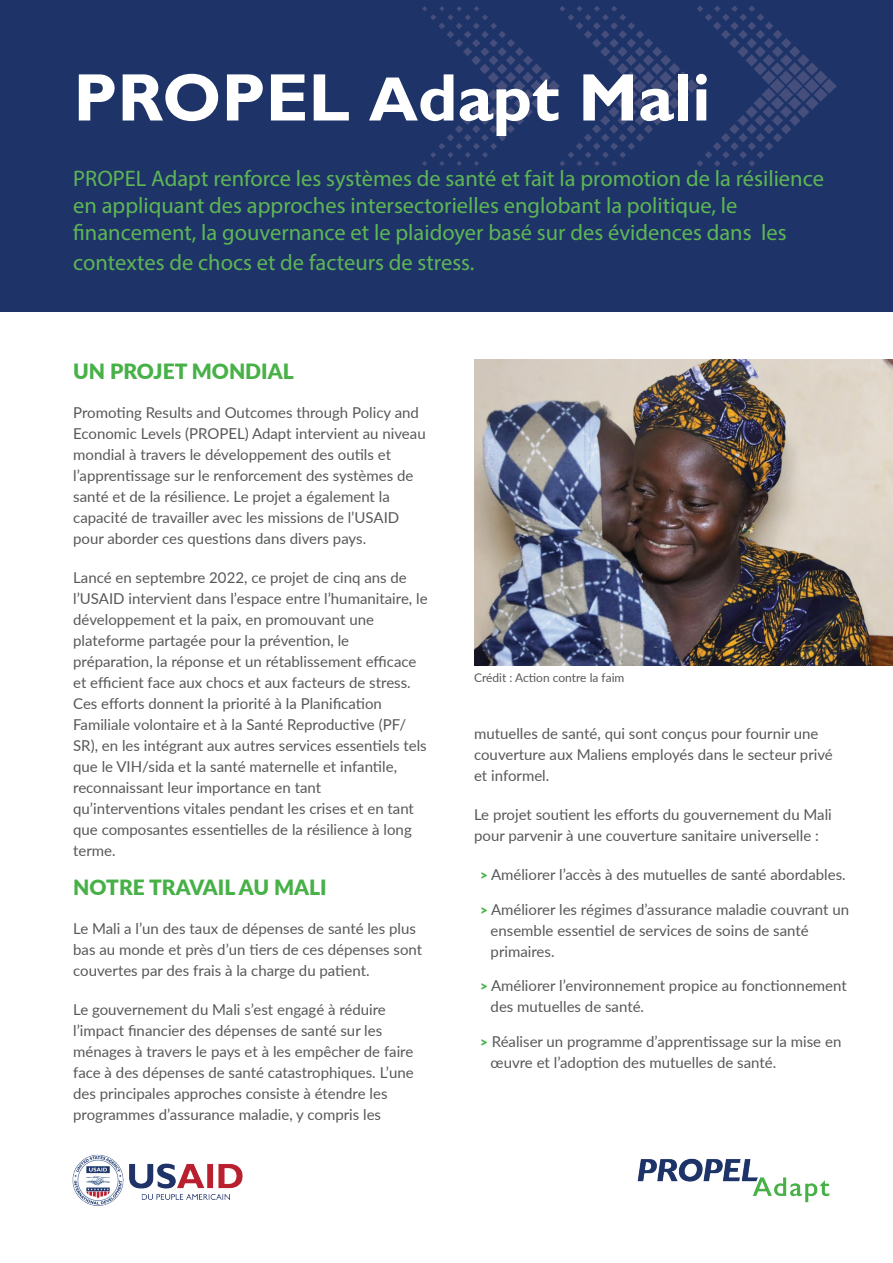
<style>
.page{position:relative;width:893px;height:1263px;background:#fff}
.page>*{position:absolute;margin:0;border:0;box-sizing:border-box;transform-origin:0 0}
.t1{font:700 67.5px "Gill Sans";color:#fff}
.t2{font:22.5px/27px "Myriad Pro";color:#5eb655}
.t3{font:900 21px "Lato";color:#47b148}
.t4{font:15px/21px "Lato";color:#57585a}
.t5{font:12px "Lato";color:#57585a}
.s1{font-size:63px}
.s2{font-weight:900;font-size:13.5px;color:#47b148}
</style>
<div class="page">
<div style="left:0;top:0;width:893px;height:312px;background:#1e3468"></div>
<img style="left:422px;top:6px;width:415px;height:161px">
<img style="left:474px;top:359px;width:419px;height:306px">
<img style="left:72px;top:1154px;width:171px;height:52px">
<img style="left:637px;top:1158px;width:193px;height:45px">
<h1 class="t1" style="left:73px;top:57px;width:639px">PROPEL <span class="s1">A</span>dapt Mali</h1>
<h2 class="t2" style="left:73px;top:165px;width:752px">PROPEL Adapt renforce les systèmes de santé et fait la promotion de la résilience en appliquant des approches intersectorielles englobant la politique, le financement, la gouvernance et le plaidoyer basé sur des évidences dans les</h2>
<h2 class="t2" style="left:73px;top:248px;width:403px">contextes de chocs et de facteurs de stress.</h2>
<h3 class="t3" style="left:73px;top:355px;width:222px">UN PROJET MONDIAL</h3>
<p class="t4" style="left:73px;top:401px;width:354px">Promoting Results and Outcomes through Policy and Economic Levels (PROPEL) Adapt intervient au niveau mondial à travers le développement des outils et l’apprentissage sur le renforcement des systèmes de santé et de la résilience. Le projet a également la capacité de travailler avec les missions de l’USAID pour aborder ces questions dans divers pays.</p>
<p class="t4" style="left:73px;top:566px;width:356px">Lancé en septembre 2022, ce projet de cinq ans de l’USAID intervient dans l’espace entre l’humanitaire, le développement et la paix, en promouvant une plateforme partagée pour la prévention, le préparation, la réponse et un rétablissement efficace et efficient face aux chocs et aux facteurs de stress.<br>Ces efforts donnent la priorité à la Planification Familiale volontaire et à la Santé Reproductive (PF/ SR), en les intégrant aux autres services essentiels tels que le VIH/sida et la santé maternelle et infantile, reconnaissant leur importance en tant qu’interventions vitales pendant les crises et en tant que composantes essentielles de la résilience à long terme.</p>
<h3 class="t3" style="left:73px;top:871px;width:255px">NOTRE TRAVAIL AU MALI</h3>
<p class="t4" style="left:73px;top:917px;width:351px">Le Mali a l’un des taux de dépenses de santé les plus bas au monde et près d’un tiers de ces dépenses sont couvertes par des frais à la charge du patient.</p>
<p class="t4" style="left:73px;top:998px;width:342px">Le gouvernement du Mali s’est engagé à réduire l’impact financier des dépenses de santé sur les ménages à travers le pays et à les empêcher de faire face à des dépenses de santé catastrophiques. L’une des principales approches consiste à étendre les programmes d’assurance maladie, y compris les</p>
<p class="t5" style="left:474px;top:669px;width:152px">Crédit : Action contre la faim</p>
<p class="t4" style="left:474px;top:722px;width:360px">mutuelles de santé, qui sont conçus pour fournir une couverture aux Maliens employés dans le secteur privé et informel.</p>
<p class="t4" style="left:474px;top:803px;width:359px">Le projet soutient les efforts du gouvernement du Mali pour parvenir à une couverture sanitaire universelle :</p>
<p class="t4" style="left:480px;top:863px;width:367px"><span class="s2">&gt;</span> Améliorer l’accès à des mutuelles de santé abordables.</p>
<p class="t4" style="left:491px;top:898px;width:360px;text-indent:-10px"><span class="s2">&gt;</span> Améliorer les régimes d’assurance maladie couvrant un ensemble essentiel de services de soins de santé primaires.</p>
<p class="t4" style="left:491px;top:974px;width:358px;text-indent:-10px"><span class="s2">&gt;</span> Améliorer l’environnement propice au fonctionnement des mutuelles de santé.</p>
<p class="t4" style="left:491px;top:1030px;width:352px;text-indent:-10px"><span class="s2">&gt;</span> Réaliser un programme d’apprentissage sur la mise en œuvre et l’adoption des mutuelles de santé.</p>
</div>
